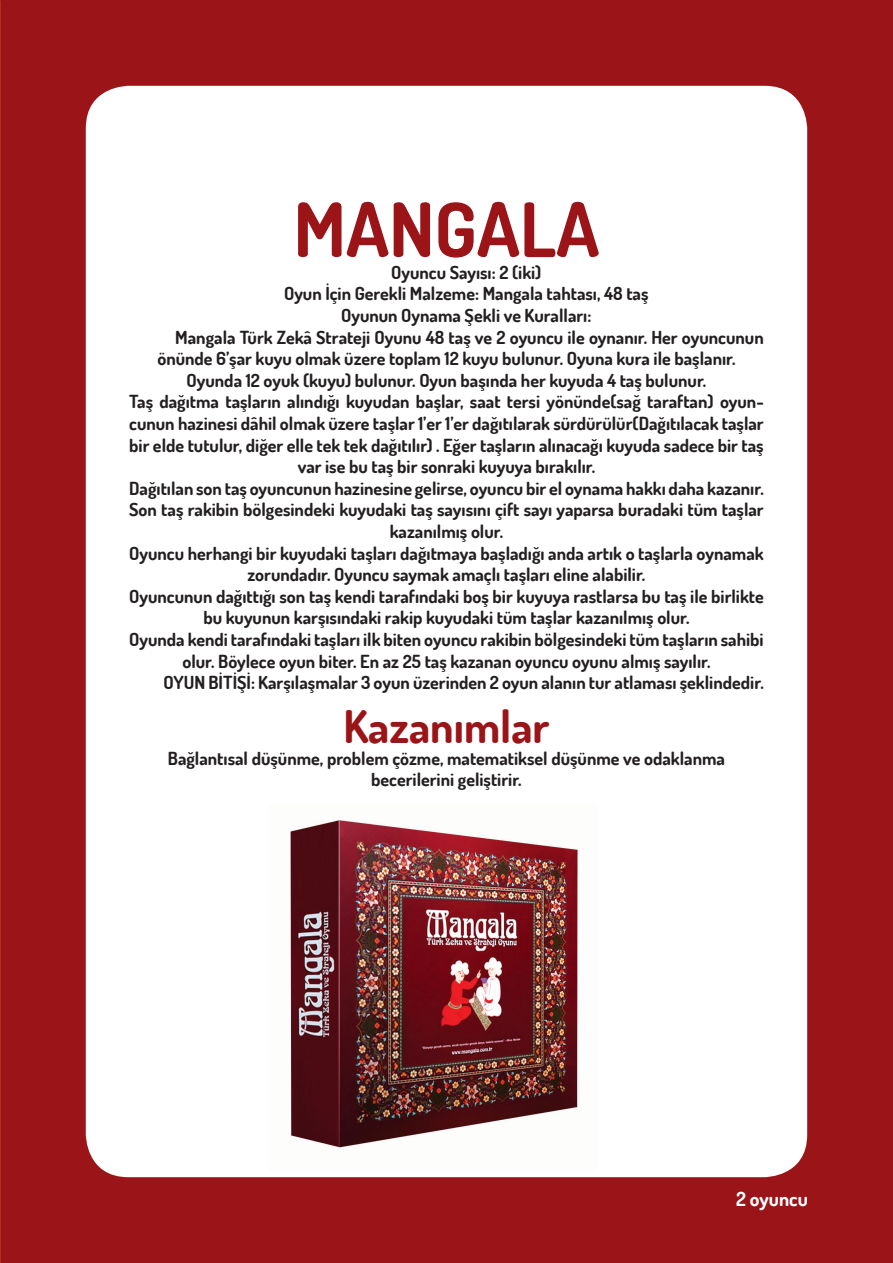
<style>
.page{position:relative;width:893px;height:1263px;background:#9b1418}
.page>*{position:absolute;margin:0;border:0;box-sizing:border-box;transform-origin:0 0}
.t1{font:700 75px "Dosis";color:#9b1418}
.t2{font:700 45px "Dosis";color:#9b1418}
.t3{font:700 19.5px "Dosis";color:#fff}
.t4{font:700 18px/21.6px "Dosis";color:#231f20;text-align:center}
</style>
<div class="page">
<div style="left:86px;top:86px;width:721px;height:1091px;background:#fff;border-radius:43px"></div>
<img style="left:290px;top:820px;width:288px;height:328px">
<p class="t1" style="left:294px;top:181px;width:307px">MANGALA</p>
<p class="t4" style="left:391px;top:261px;width:152px">Oyuncu Sayısı: 2 (iki)</p>
<p class="t4" style="left:284px;top:282px;width:366px">Oyun İçin Gerekli Malzeme: Mangala tahtası, 48 taş</p>
<p class="t4" style="left:341px;top:304px;width:252px">Oyunun Oynama Şekli ve Kuralları:</p>
<p class="t4" style="left:157px;top:326px;width:608px;text-align:left;text-indent:18px">Mangala Türk Zekâ Strateji Oyunu 48 taş ve 2 oyuncu ile oynanır. Her oyuncunun önünde 6’şar kuyu olmak üzere toplam 12 kuyu bulunur. Oyuna kura ile başlanır.</p>
<p class="t4" style="left:187px;top:369px;width:521px">Oyunda 12 oyuk (kuyu) bulunur. Oyun başında her kuyuda 4 taş bulunur.</p>
<p class="t4" style="left:129px;top:390px;width:636px">Taş dağıtma taşların alındığı kuyudan başlar, saat tersi yönünde(sağ taraftan) oyun&shy;cunun hazinesi dâhil olmak üzere taşlar 1’er 1’er dağıtılarak sürdürülür(Dağıtılacak taşlar bir elde tutulur, diğer elle tek tek dağıtılır) . Eğer taşların alınacağı kuyuda sadece bir taş var ise bu taş bir sonraki kuyuya bırakılır.</p>
<p class="t4" style="left:129px;top:477px;width:636px">Dağıtılan son taş oyuncunun hazinesine gelirse, oyuncu bir el oynama hakkı daha kazanır.</p>
<p class="t4" style="left:129px;top:498px;width:636px">Son taş rakibin bölgesindeki kuyudaki taş sayısını çift sayı yaparsa buradaki tüm taşlar kazanılmış olur.</p>
<p class="t4" style="left:129px;top:542px;width:636px">Oyuncu herhangi bir kuyudaki taşları dağıtmaya başladığı anda artık o taşlarla oynamak zorundadır. Oyuncu saymak amaçlı taşları eline alabilir.</p>
<p class="t4" style="left:129px;top:585px;width:636px">Oyuncunun dağıttığı son taş kendi tarafındaki boş bir kuyuya rastlarsa bu taş ile birlikte bu kuyunun karşısındaki rakip kuyudaki tüm taşlar kazanılmış olur.</p>
<p class="t4" style="left:129px;top:628px;width:636px">Oyunda kendi tarafındaki taşları ilk biten oyuncu rakibin bölgesindeki tüm taşların sahibi olur. Böylece oyun biter. En az 25 taş kazanan oyuncu oyunu almış sayılır.</p>
<p class="t4" style="left:163px;top:671px;width:602px">OYUN BİTİŞİ: Karşılaşmalar 3 oyun üzerinden 2 oyun alanın tur atlaması şeklindedir.</p>
<p class="t2" style="left:343px;top:698px;width:208px">Kazanımlar</p>
<p class="t4" style="left:168px;top:747px;width:559px">Bağlantısal düşünme, problem çözme, matematiksel düşünme ve odaklanma</p>
<p class="t4" style="left:371px;top:768px;width:152px">becerilerini geliştirir.</p>
<p class="t3" style="left:736px;top:1187px;width:73px">2 oyuncu</p>
</div>
